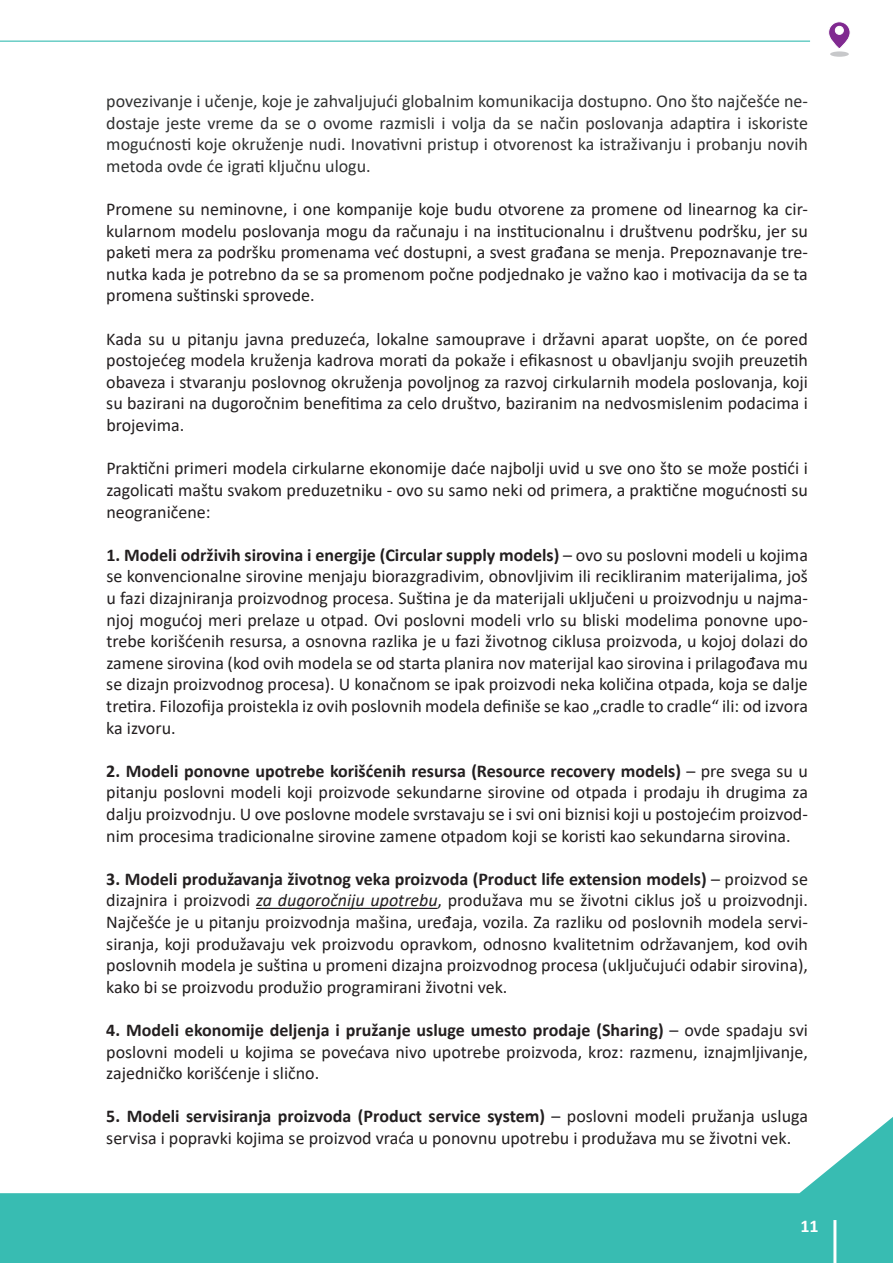
<style>
.page{position:relative;width:893px;height:1263px;background:#fff}
.page>*{position:absolute;margin:0;border:0;box-sizing:border-box;transform-origin:0 0}
.t1{font:18px/21.6px "Calibri";color:#231f20;text-align:justify}
.t2{font:18px/21.6px "Calibri";color:#313232;text-align:justify}
.t3{font:700 18px "Calibri";color:#fff}
.s1{font-weight:700}
.s2{font-style:italic}
</style>
<div class="page">
<svg style="left:0;top:1117px;width:893px;height:146px"></svg>
<hr style="left:833px;top:1220px;width:3px;height:43px;background:#fff">
<div style="left:830px;top:51px;width:19px;height:6px;background:#c7c8ca;border-radius:50%"></div>
<svg style="left:828px;top:21px;width:22px;height:27px"></svg>
<hr style="left:0;top:41px;width:810px;height:1px;background:#38bcb2">
<hr style="left:256px;top:908px;width:182px;height:1px;background:#231f20">
<p class="t2" style="left:106px;top:90px;width:703px">povezivanje i učenje, koje je zahvaljujući globalnim komunikacija dostupno. Ono što najčešće ne&shy;dostaje jeste vreme da se o ovome razmisli i volja da se način poslovanja adaptira i iskoriste mogućnosti koje okruženje nudi. Inovativni pristup i otvorenost ka istraživanju i probanju novih metoda ovde će igrati ključnu ulogu.</p>
<p class="t1" style="left:106px;top:198px;width:703px">Promene su neminovne, i one kompanije koje budu otvorene za promene od linearnog ka cir&shy;kularnom modelu poslovanja mogu da računaju i na institucionalnu i društvenu podršku, jer su paketi mera za podršku promenama već dostupni, a svest građana se menja. Prepoznavanje tre&shy;nutka kada je potrebno da se sa promenom počne podjednako je važno kao i motivacija da se ta promena suštinski sprovede.</p>
<p class="t1" style="left:106px;top:327px;width:703px">Kada su u pitanju javna preduzeća, lokalne samouprave i državni aparat uopšte, on će pored postojećeg modela kruženja kadrova morati da pokaže i efikasnost u obavljanju svojih preuzetih obaveza i stvaranju poslovnog okruženja povoljnog za razvoj cirkularnih modela poslovanja, koji su bazirani na dugoročnim benefitima za celo društvo, baziranim na nedvosmislenim podacima i brojevima.</p>
<p class="t1" style="left:106px;top:457px;width:703px">Praktični primeri modela cirkularne ekonomije daće najbolji uvid u sve ono što se može postići i zagolicati maštu svakom preduzetniku - ovo su samo neki od primera, a praktične mogućnosti su neograničene:</p>
<p class="t1" style="left:106px;top:543px;width:703px"><span class="s1">1. Modeli održivih sirovina i energije (Circular supply models)</span> – ovo su poslovni modeli u kojima se konvencionalne sirovine menjaju biorazgradivim, obnovljivim ili recikliranim materijalima, još u fazi dizajniranja proizvodnog procesa. Suština je da materijali uključeni u proizvodnju u najma&shy;njoj mogućoj meri prelaze u otpad. Ovi poslovni modeli vrlo su bliski modelima ponovne upo&shy;trebe korišćenih resursa, a osnovna razlika je u fazi životnog ciklusa proizvoda, u kojoj dolazi do zamene sirovina (kod ovih modela se od starta planira nov materijal kao sirovina i prilagođava mu se dizajn proizvodnog procesa). U konačnom se ipak proizvodi neka količina otpada, koja se dalje tretira. Filozofija proistekla iz ovih poslovnih modela definiše se kao „cradle to cradle“ ili: od izvora ka izvoru.</p>
<p class="t1" style="left:106px;top:759px;width:703px"><span class="s1">2. Modeli ponovne upotrebe korišćenih resursa (Resource recovery models)</span> – pre svega su u pitanju poslovni modeli koji proizvode sekundarne sirovine od otpada i prodaju ih drugima za dalju proizvodnju. U ove poslovne modele svrstavaju se i svi oni biznisi koji u postojećim proizvod&shy;nim procesima tradicionalne sirovine zamene otpadom koji se koristi kao sekundarna sirovina.</p>
<p class="t1" style="left:106px;top:867px;width:703px"><span class="s1">3. Modeli produžavanja životnog veka proizvoda (Product life extension models)</span> – proizvod se dizajnira i proizvodi <span class="s2">za dugoročniju upotrebu</span>, produžava mu se životni ciklus još u proizvodnji.<br>Najčešće je u pitanju proizvodnja mašina, uređaja, vozila. Za razliku od poslovnih modela servi&shy;siranja, koji produžavaju vek proizvodu opravkom, odnosno kvalitetnim održavanjem, kod ovih poslovnih modela je suština u promeni dizajna proizvodnog procesa (uključujući odabir sirovina), kako bi se proizvodu produžio programirani životni vek.</p>
<p class="t1" style="left:106px;top:1019px;width:703px"><span class="s1">4. Modeli ekonomije deljenja i pružanje usluge umesto prodaje (Sharing)</span> – ovde spadaju svi poslovni modeli u kojima se povećava nivo upotrebe proizvoda, kroz: razmenu, iznajmljivanje, zajedničko korišćenje i slično.</p>
<p class="t1" style="left:106px;top:1105px;width:703px"><span class="s1">5. Modeli servisiranja proizvoda (Product service system)</span> – poslovni modeli pružanja usluga servisa i popravki kojima se proizvod vraća u ponovnu upotrebu i produžava mu se životni vek.</p>
<p class="t3" style="left:800px;top:1213px;width:20px">11</p>
</div>
